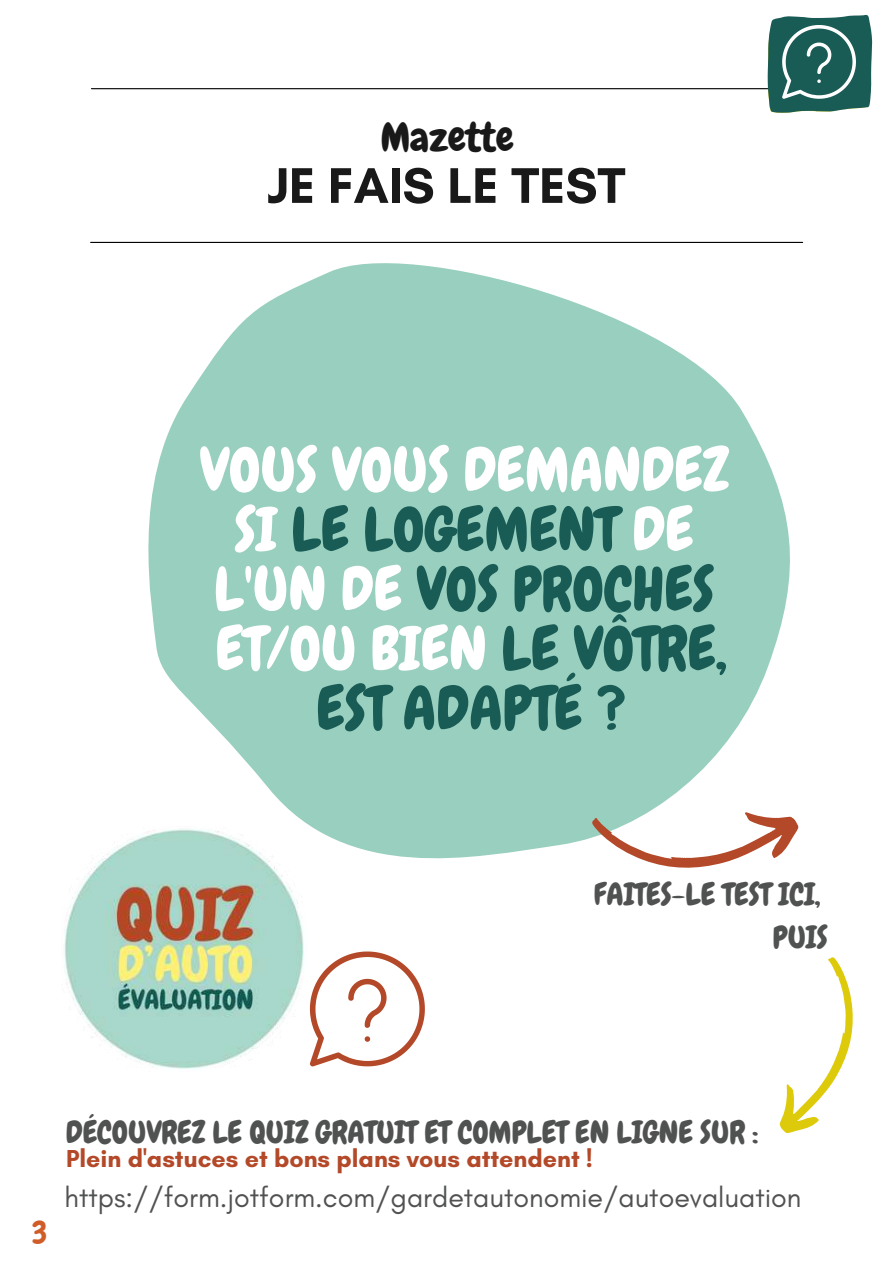
<style>
.page{position:relative;width:893px;height:1264px;background:#fff}
.page>*{position:absolute;margin:0;border:0;box-sizing:border-box;transform-origin:0 0}
.t1{font:60.3px/59.6px "Chewy";color:#195b55;text-align:center}
.t2{font:700 51px "Glacial Indifference";color:#191919}
.t3{font:40.2px "Chewy";color:#191919}
.t4{font:31.35px "Chewy";color:#d05c28}
.t5{font:31.05px/42.8px "Chewy";color:#505151;text-align:right}
.t6{font:28.5px "Glacial Indifference";color:#505151}
.t7{font:700 25.05px "Glacial Indifference";color:#b34928}
.s1{color:#fff}
</style>
<div class="page">
<hr style="left:91px;top:88px;width:712px;height:1px;background:#000">
<hr style="left:91px;top:242px;width:711px;height:1px;background:#000">
<svg style="left:130px;top:241px;width:672px;height:618px;fill:#98cfbe"></svg>
<svg style="left:591px;top:805px;width:210px;height:63px"></svg>
<svg style="left:779px;top:957px;width:74px;height:177px"></svg>
<img style="left:64px;top:826px;width:242px;height:243px">
<svg style="left:310px;top:951px;width:115px;height:115px"></svg>
<svg style="left:767px;top:15px;width:105px;height:98px;background:#407771"></svg>
<p class="t3" style="left:380px;top:112px;width:135px">Mazette</p>
<p class="t2" style="left:267px;top:154px;width:360px">JE FAIS LE TEST</p>
<p class="t1" style="left:199px;top:440px;width:530px"><span class="s1">VOUS VOUS DEMANDEZ<br>SI</span> LE LOGEMENT <span class="s1">DE<br>L'UN DE</span> VOS PROCHES<br><span class="s1">ET/OU BIEN</span> LE VÔTRE,<br>EST ADAPTÉ ?</p>
<p class="t5" style="left:594px;top:873px;width:235px">FAITES-LE TEST ICI,<br>PUIS</p>
<p class="t4" style="left:32px;top:1212px;width:17px">3</p>
<p class="t5" style="left:66px;top:1110px;width:694px">DÉCOUVREZ LE QUIZ GRATUIT ET COMPLET EN LIGNE SUR :</p>
<p class="t7" style="left:66px;top:1142px;width:528px">Plein d'astuces et bons plans vous attendent !</p>
<p class="t6" style="left:64px;top:1179px;width:738px">https://form.jotform.com/gardetautonomie/autoevaluation</p>
</div>
